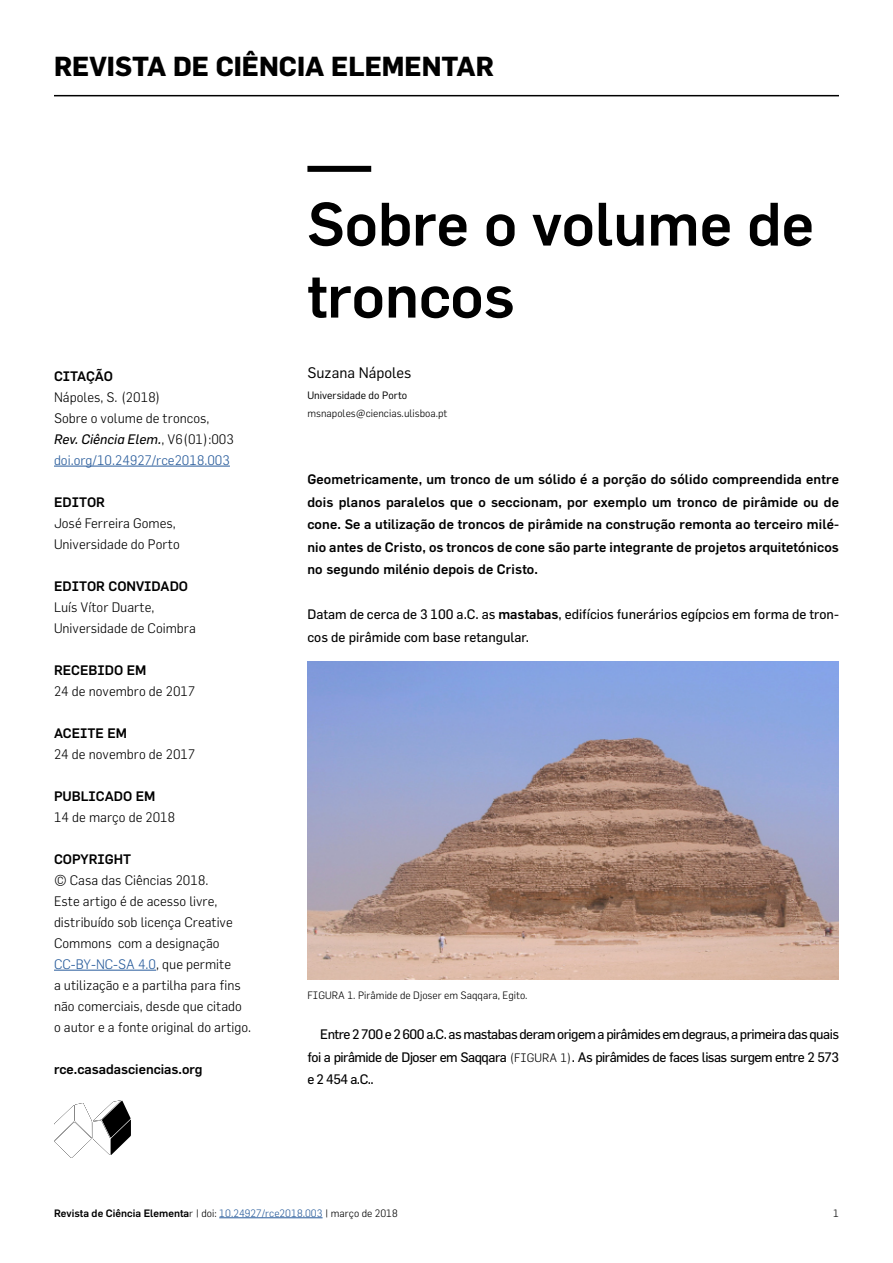
<style>
.page{position:relative;width:893px;height:1263px;background:#fff}
.page>*{position:absolute;margin:0;border:0;box-sizing:border-box;transform-origin:0 0}
.t1{font:500 60px/72px "Flama";color:#000}
.t2{font:700 27px "Flama";color:#000}
.t3{font:15px "Flama";color:#000}
.t4{font:300 13.5px/21px "Flama";color:#000}
.t5{font:500 13.5px/22.5px "Flama";color:#000;text-align:justify}
.t6{font:13.5px/22.5px "Flama";color:#000}
.t7{font:300 10.5px "Flama";color:#000}
.t8{font:500 10.5px "Flama";color:#000}
.t9{font:10.5px "Flama";color:#000}
.s1{font-weight:400;font-style:italic}
.s2{color:#275b9b}
.s3{font-weight:500}
.s4{font-weight:300;font-size:12px}
.s5{font-weight:300}
.s6{font-weight:300;color:#275b9b}
</style>
<div class="page">
<hr style="left:54px;top:95px;width:785px;height:1px;background:#000">
<div style="left:307px;top:166px;width:64px;height:6px;background:#000"></div>
<hr style="left:219px;top:1217px;width:104px;height:1px;background:#275b9b">
<hr style="left:54px;top:466px;width:176px;height:1px;background:#275b9b">
<hr style="left:54px;top:970px;width:102px;height:1px;background:#275b9b">
<svg style="left:54px;top:1100px;width:77px;height:58px"></svg>
<img style="left:307px;top:662px;width:532px;height:317px">
<h2 class="t2" style="left:54px;top:50px;width:441px">REVISTA DE CIÊNCIA ELEMENTAR</h2>
<p class="t5" style="left:54px;top:364px;width:60px">CITAÇÃO</p>
<p class="t4" style="left:54px;top:386px;width:181px">Nápoles, S. (2018)<br>Sobre o volume de troncos,<br><span class="s1">Rev. Ciência Elem.</span>, V6(01):003 <span class="s2">doi.org/10.24927/rce2018.003</span></p>
<p class="t5" style="left:54px;top:490px;width:53px">EDITOR</p>
<p class="t4" style="left:54px;top:512px;width:127px">José Ferreira Gomes,<br>Universidade do Porto</p>
<p class="t5" style="left:54px;top:574px;width:136px">EDITOR CONVIDADO</p>
<p class="t4" style="left:54px;top:596px;width:143px">Luís Vítor Duarte,<br>Universidade de Coimbra</p>
<p class="t5" style="left:54px;top:658px;width:94px">RECEBIDO EM</p>
<p class="t4" style="left:54px;top:680px;width:143px">24 de novembro de 2017</p>
<p class="t5" style="left:54px;top:721px;width:75px">ACEITE EM</p>
<p class="t4" style="left:54px;top:743px;width:143px">24 de novembro de 2017</p>
<p class="t5" style="left:54px;top:784px;width:103px">PUBLICADO EM</p>
<p class="t4" style="left:54px;top:806px;width:123px">14 de março de 2018</p>
<p class="t5" style="left:54px;top:847px;width:79px">COPYRIGHT</p>
<p class="t4" style="left:54px;top:869px;width:199px">© Casa das Ciências 2018.<br>Este artigo é de acesso livre, distribuído sob licença Creative<br>Commons com a designação<br><span class="s2">CC-BY-NC-SA 4.0</span>, que permite<br>a utilização e a partilha para fins não comerciais, desde que citado o autor e a fonte original do artigo.</p>
<p class="t5" style="left:54px;top:1057px;width:150px">rce.casadasciencias.org</p>
<h1 class="t1" style="left:307px;top:187px;width:508px">Sobre o volume de troncos</h1>
<p class="t3" style="left:307px;top:363px;width:106px">Suzana Nápoles</p>
<p class="t9" style="left:307px;top:388px;width:101px">Universidade do Porto</p>
<p class="t7" style="left:307px;top:406px;width:142px">msnapoles@ciencias.ulisboa.pt</p>
<p class="t5" style="left:307px;top:468px;width:533px">Geometricamente, um tronco de um sólido é a porção do sólido compreendida entre dois planos paralelos que o seccionam, por exemplo um tronco de pirâmide ou de cone. Se a utilização de troncos de pirâmide na construção remonta ao terceiro milé&shy;nio antes de Cristo, os troncos de cone são parte integrante de projetos arquitetónicos no segundo milénio depois de Cristo.</p>
<p class="t6" style="left:307px;top:603px;width:533px">Datam de cerca de 3 100 a.C. as <span class="s3">mastabas</span>, edifícios funerários egípcios em forma de tron&shy;cos de pirâmide com base retangular.</p>
<p class="t7" style="left:307px;top:988px;width:222px">FIGURA 1. Pirâmide de Djoser em Saqqara, Egito.</p>
<p class="t6" style="left:307px;top:1023px;width:533px;text-align:justify;text-indent:13px">Entre 2 700 e 2 600 a.C. as mastabas deram origem a pirâmides em degraus, a primeira das quais foi a pirâmide de Djoser em Saqqara <span class="s4">(FIGURA 1)</span>. As pirâmides de faces lisas surgem entre 2 573 e 2 454 a.C..</p>
<p class="t8" style="left:54px;top:1206px;width:345px">Revista de Ciência Elementa<span class="s5">r | doi:</span> <span class="s6">10.24927/rce2018.003</span> <span class="s5">| março de 2018</span></p>
<p class="t7" style="left:833px;top:1207px;width:7px">1</p>
</div>
